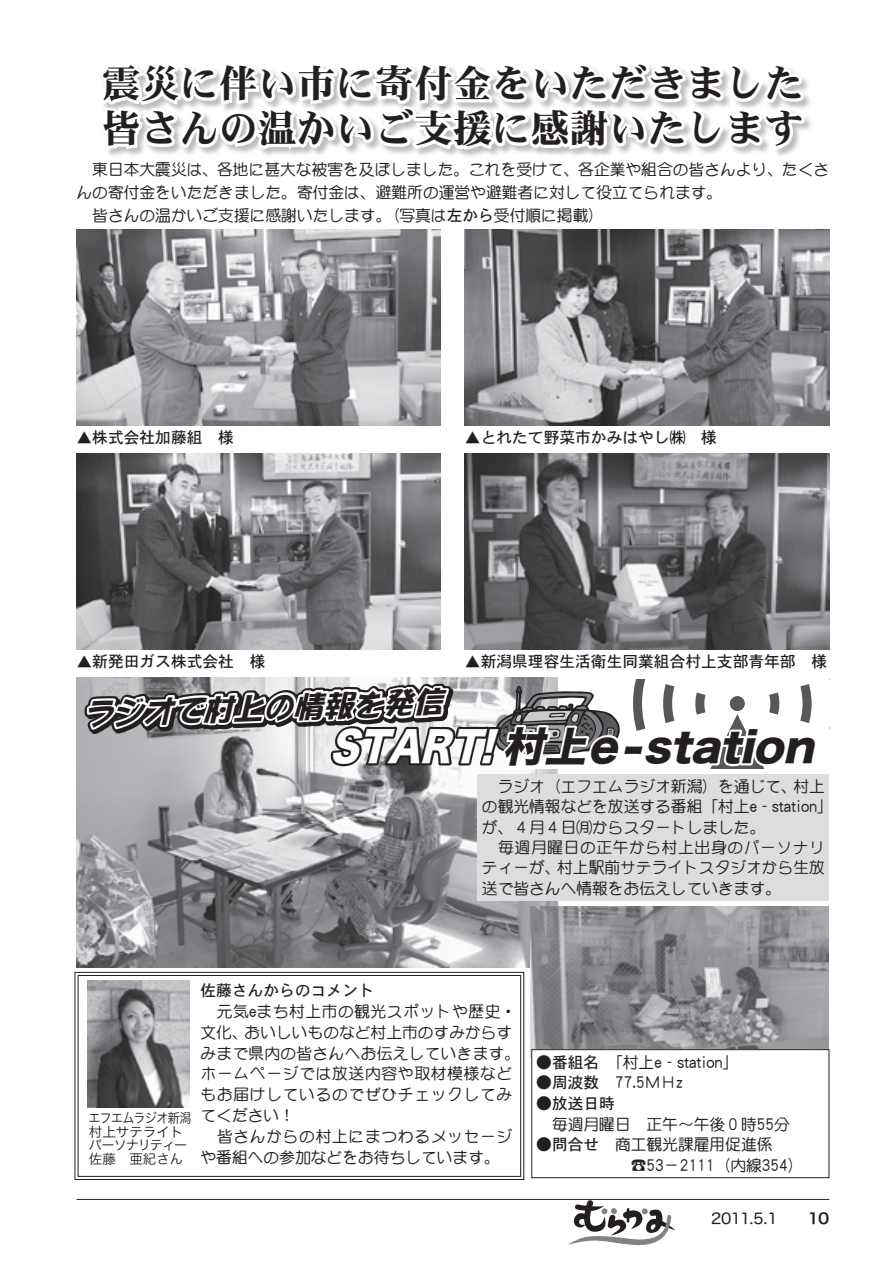
<style>
.page{position:relative;width:893px;height:1263px;background:#fff}
.page>*{position:absolute;margin:0;border:0;box-sizing:border-box;transform-origin:0 0}
.t1{font:italic 41.1px "Hira Kaku Std W8";color:#231f20}
.t2{font:italic 41.1px "Hira Kaku Std W8";color:#fff;scale:.91 1}
.t3{font:39px/45px "DFHS Mincho Std W9";color:#231f20}
.t4{font:italic 30px "DFPOP1 Std W12";color:#231f20}
.t5{font:18.15px "DF Maru Gothic Std W5";color:#231f20;scale:.87 1}
.t6{font:15.75px/20.9px "DF Maru Gothic Std W5";color:#231f20}
.t7{font:15.75px "DFHS Gothic Std W5";color:#231f20}
.t8{font:15.75px/20.9px "DF Maru Gothic Std W5";letter-spacing:.045em;color:#231f20}
.t9{font:15.75px/20.9px "DF Maru Gothic Std W5";letter-spacing:.02em;color:#231f20}
.t10{font:15.75px "DF Maru Gothic Std W5";letter-spacing:.04em;color:#231f20}
.t11{font:14.85px "Hira Maru Pro W4";color:#231f20;scale:1.06 1}
.t12{font:14.85px "Hira Kaku Pro W6";color:#231f20;scale:1.06 1}
.t13{font:13.5px/13.5px "Hira Kaku Pro W3";letter-spacing:-.04em;color:#231f20;scale:.89 1}
.s1{font-family:"DFHS Gothic Std W5"}
.s2{color:#fff}
.s3{font-size:18.15px}
.s4{font-size:15.75px}
</style>
<div class="page">
<hr style="left:77px;top:1199px;width:752px;height:1px;background:#231f20">
<svg style="left:567px;top:1200px;width:108px;height:45px"></svg>
<svg style="left:74px;top:972px;width:450px;height:208px"></svg>
<div style="left:78px;top:975px;width:443px;height:202px;border:1px solid #231f20"></div>
<svg style="left:103px;top:66px;width:705px;height:90px"></svg>
<img style="left:77px;top:230px;width:364px;height:195px">
<img style="left:465px;top:230px;width:364px;height:195px">
<img style="left:77px;top:454px;width:364px;height:195px">
<img style="left:465px;top:454px;width:364px;height:195px">
<img style="left:77px;top:677px;width:481px;height:291px">
<img style="left:531px;top:906px;width:297px;height:143px">
<img style="left:88px;top:981px;width:102px;height:126px">
<div style="left:478px;top:774px;width:351px;height:126px;background:#dcdddf"></div>
<div style="left:531px;top:1049px;width:298px;height:129px;border:1px solid #231f20"></div>
<svg style="left:77px;top:679px;width:735px;height:90px"></svg>
<h2 class="t3" style="left:102px;top:60px;width:703px">震災に伴い市に寄付金をいただきました皆さんの温かいご支援に感謝いたします</h2>
<p class="t6" style="left:92px;top:159px;width:738px">東日本大震災は、各地に甚大な被害を及ぼしました。これを受けて、各企業や組合の皆さんより、たくさ</p>
<p class="t6" style="left:77px;top:182px;width:647px">んの寄付金をいただきました。寄付金は、避難所の運営や避難者に対して役立てられます。</p>
<p class="t6" style="left:92px;top:205px;width:513px">皆さんの温かいご支援に感謝いたします。（写真は<span class="s1">左から</span>受付順に掲載(</p>
<p class="t7" style="left:77px;top:428px;width:127px">▲株式会社加藤組</p>
<p class="t7" style="left:218px;top:428px;width:17px">様</p>
<p class="t7" style="left:465px;top:428px;width:222px">▲とれたて野菜市かみはやし㈱</p>
<p class="t7" style="left:701px;top:428px;width:17px">様</p>
<p class="t7" style="left:77px;top:652px;width:159px">▲新発田ガス株式会社</p>
<p class="t7" style="left:250px;top:652px;width:17px">様</p>
<p class="t7" style="left:465px;top:652px;width:332px">▲新潟県理容生活衛生同業組合村上支部青年部</p>
<p class="t7" style="left:811px;top:652px;width:17px">様</p>
<h3 class="t4" style="left:82px;top:698px;width:361px;rotate:-2deg">ラジオで村上の情報を発信</h3>
<h1 class="t1" style="left:330px;top:724px;width:500px"><span class="s2">START</span> 村上e station</h1>
<h1 class="t2" style="left:480px;top:724px;width:35px">!</h1>
<h1 class="t1" style="left:621px;top:724px;width:36px">-</h1>
<p class="t6" style="left:498px;top:775px;width:301px">ラジオ（エフエムラジオ新潟）を通じて、</p>
<p class="t6" style="left:793px;top:775px;width:33px">村上</p>
<p class="t6" style="left:482px;top:796px;width:292px">の観光情報などを放送する番組「村上<span class="s3">e</span>‐</p>
<p class="t6" style="left:482px;top:816px;width:285px">が、４月４日㈪からスタートしました。</p>
<p class="t10" style="left:498px;top:839px;width:328px">毎週月曜日の正午から村上出身のパーソナリ</p>
<p class="t6" style="left:557px;top:857px;width:269px">村上駅前サテライトスタジオから生放</p>
<p class="t6" style="left:817px;top:796px;width:17px">「</p>
<p class="t5" style="left:772px;top:796px;width:53px">station</p>
<p class="t6" style="left:482px;top:857px;width:301px;line-height:20.4px">ティーが、<br>送で皆さんへ情報をお伝えしていきます。</p>
<p class="t13" style="left:89px;top:1110px;width:117px">エフエムラジオ新潟村上サテライトパーソナリティー佐藤　亜紀さん</p>
<p class="t7" style="left:201px;top:982px;width:175px">佐藤さんからのコメント</p>
<p class="t6" style="left:217px;top:1000px;width:301px;text-align:right">元気<span class="s3">e</span>まち村上市の観光スポットや歴史・おいしいものなど村上市のすみからす</p>
<p class="t8" style="left:201px;top:1021px;width:321px">文化、<br>みまで県内の皆さんへお伝えしていきます。ホームページでは放送内容や取材模様などもお届けしているのでぜひチェックしてみてください!</p>
<p class="t9" style="left:201px;top:1126px;width:313px;text-indent:16px">皆さんからの村上にまつわるメッセージや番組への参加などをお待ちしています。</p>
<p class="t7" style="left:536px;top:1053px;width:64px">●番組名</p>
<p class="t6" style="left:607px;top:1051px;width:72px">「村上<span class="s3">e</span>‐</p>
<p class="t6" style="left:722px;top:1051px;width:17px">「</p>
<p class="t5" style="left:677px;top:1051px;width:53px">station</p>
<p class="t7" style="left:536px;top:1074px;width:64px">●周波数</p>
<p class="t7" style="left:536px;top:1095px;width:80px">●放送日時</p>
<p class="t6" style="left:645px;top:1072px;width:39px">ＭＨ<span class="s3">z</span></p>
<p class="t5" style="left:615px;top:1072px;width:36px">77.5</p>
<p class="t6" style="left:646px;top:1113px;width:112px">正午～午後０時</p>
<p class="t6" style="left:615px;top:1113px;width:159px;text-indent:-63px">毎週月曜日<br>商工観光課雇用促進係</p>
<p class="t6" style="left:774px;top:1113px;width:17px">分</p>
<p class="t5" style="left:757px;top:1113px;width:22px">55</p>
<p class="t7" style="left:536px;top:1136px;width:64px">●問合せ</p>
<p class="t5" style="left:646px;top:1155px;width:80px">53<span class="s4">－</span>2111</p>
<p class="t6" style="left:631px;top:1155px;width:17px">☎</p>
<p class="t6" style="left:715px;top:1155px;width:49px">（内線</p>
<p class="t6" style="left:788px;top:1155px;width:17px">(</p>
<p class="t5" style="left:762px;top:1155px;width:32px">354</p>
<p class="t11" style="left:711px;top:1206px;width:64px">2011.5.1</p>
<p class="t12" style="left:808px;top:1205px;width:22px">10</p>
</div>
